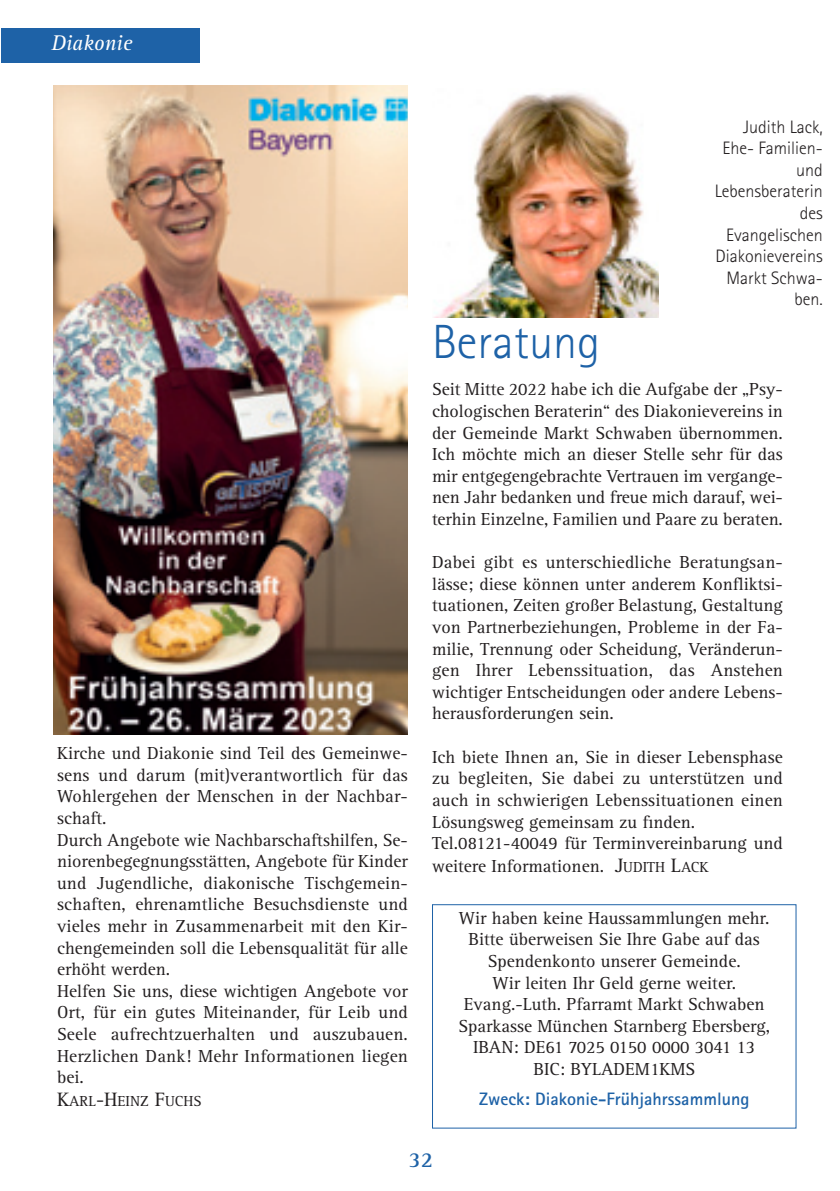
<style>
.page{position:relative;width:840px;height:1191px;background:#fff}
.page>*{position:absolute;margin:0;border:0;box-sizing:border-box;transform-origin:0 0}
.t1{font:300 48px "Rotis Sans Serif Std";color:#1e62a7}
.t2{font:italic 22px "Rotis Serif Std";color:#fff}
.t3{font:700 22px "Rotis Serif Std";color:#1e62a7}
.t4{font:18px/21.6px "Rotis Serif Std";color:#231f20}
.t5{font:300 18px/21.6px "Rotis Sans Serif Std";color:#231f20;text-align:right}
.t6{font:700 18px "Rotis Sans Serif Std";color:#1e62a7}
.t7{font:15px "Rotis Serif Std";color:#231f20}
.s1{font-size:20px}
.s2{font-size:15px}
</style>
<div class="page">
<div style="left:432px;top:904px;width:364px;height:224px;border:1px solid #1e62a7"></div>
<img style="left:53px;top:85px;width:355px;height:649px">
<div style="left:1px;top:28px;width:198px;height:34px;background:#1e62a7"></div>
<img style="left:434px;top:92px;width:224px;height:225px">
<p class="t2" style="left:51px;top:34px;width:83px">Diakonie</p>
<p class="t4" style="left:57px;top:744px;width:352px">Kirche und Diakonie sind Teil des Gemeinwe&shy;sens und darum (mit)verantwortlich für das Wohlergehen der Menschen in der Nachbar&shy;schaft.<br>Durch Angebote wie Nachbarschaftshilfen, Se&shy;niorenbegegnungsstätten, Angebote für Kinder und Jugendliche, diakonische Tischgemein&shy;schaften, ehrenamtliche Besuchsdienste und vieles mehr in Zusammenarbeit mit den Kir&shy;chengemeinden soll die Lebensqualität für alle erhöht werden.<br>Helfen Sie uns, diese wichtigen Angebote vor Ort, für ein gutes Miteinander, für Leib und Seele aufrechtzuerhalten und auszubauen.<br>Herzlichen Dank! Mehr Informationen liegen bei.</p>
<p class="t7" style="left:57px;top:1095px;width:146px"><span class="s1">K</span>ARL<span class="s1">-H</span>EINZ <span class="s1">F</span>UCHS</p>
<p class="t5" style="left:714px;top:117px;width:109px">Judith Lack,<br>Ehe- Familien&shy;und<br>Lebensberaterin des<br>Evangelischen<br>Diakonievereins<br>Markt Schwa&shy;ben.</p>
<h1 class="t1" style="left:432px;top:325px;width:170px">Beratung</h1>
<p class="t4" style="left:432px;top:380px;width:352px;text-align:justify">Seit Mitte 2022 habe ich die Aufgabe der „Psy&shy;chologischen Beraterin“ des Diakonievereins in der Gemeinde Markt Schwaben übernommen.<br>Ich möchte mich an dieser Stelle sehr für das mir entgegengebrachte Vertrauen im vergange&shy;nen Jahr bedanken und freue mich darauf, wei&shy;terhin Einzelne, Familien und Paare zu beraten.</p>
<p class="t4" style="left:432px;top:553px;width:352px;text-align:justify">Dabei gibt es unterschiedliche Beratungsan&shy;lässe; diese können unter anderem Konfliktsi&shy;tuationen, Zeiten großer Belastung, Gestaltung von Partnerbeziehungen, Probleme in der Fa&shy;milie, Trennung oder Scheidung, Veränderun&shy;gen Ihrer Lebenssituation, das Anstehen wichtiger Entscheidungen oder andere Lebens&shy;herausforderungen sein.</p>
<p class="t4" style="left:432px;top:747px;width:352px">Ich biete Ihnen an, Sie in dieser Lebensphase zu begleiten, Sie dabei zu unterstützen und auch in schwierigen Lebenssituationen einen Lösungsweg gemeinsam zu finden.<br>Tel.08121-40049 für Terminvereinbarung und weitere Informationen. <span class="s1">J</span><span class="s2">UDITH</span> <span class="s1">L</span><span class="s2">ACK</span></p>
<p class="t4" style="left:458px;top:908px;width:313px;text-align:center">Wir haben keine Haussammlungen mehr.<br>Bitte überweisen Sie Ihre Gabe auf das Spendenkonto unserer Gemeinde.<br>Wir leiten Ihr Geld gerne weiter.<br>Evang.-Luth. Pfarramt Markt Schwaben Sparkasse München Starnberg Ebersberg, IBAN: DE61 7025 0150 0000 3041 13<br>BIC: BYLADEM1KMS</p>
<p class="t6" style="left:479px;top:1092px;width:271px">Zweck: Diakonie-Frühjahrssammlung</p>
<p class="t3" style="left:408px;top:1151px;width:26px">32</p>
</div>
